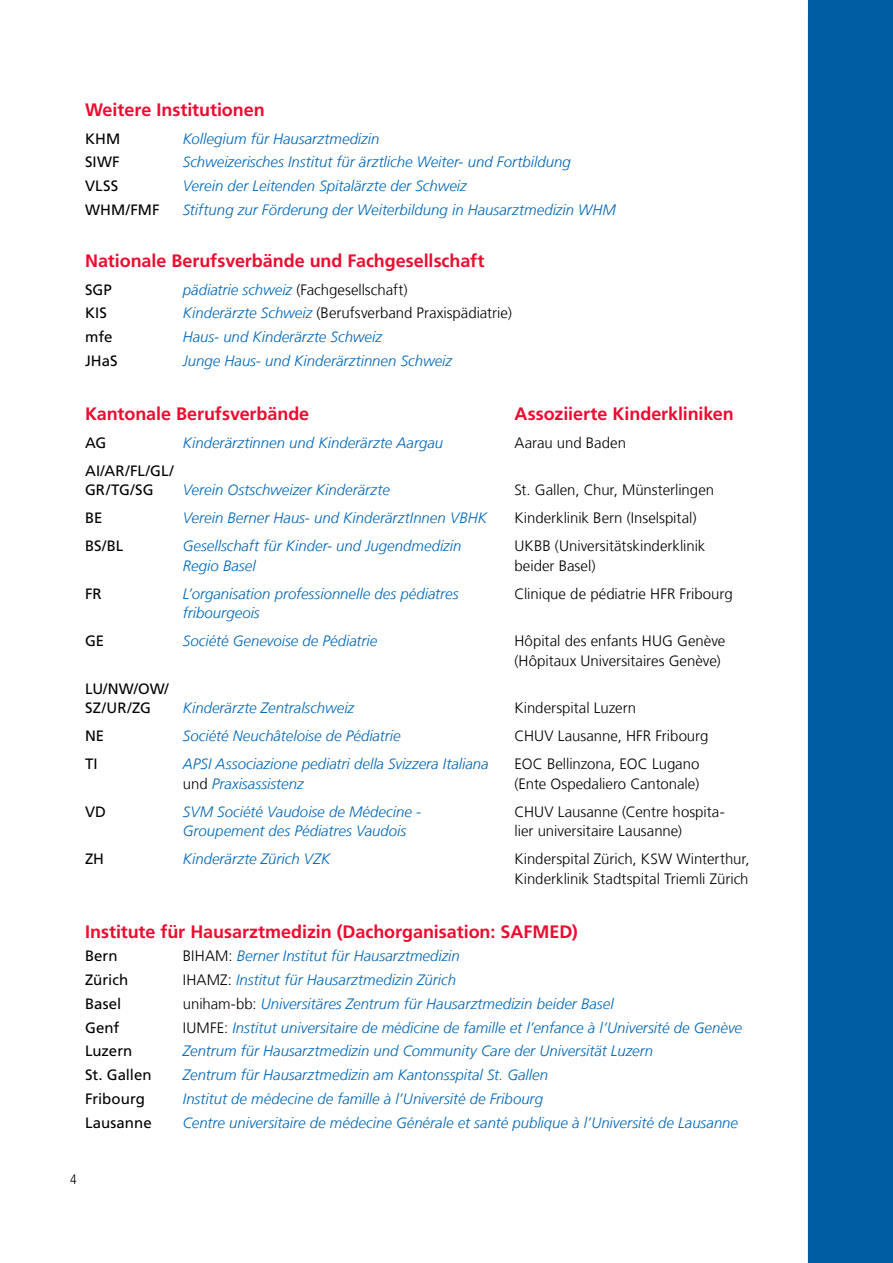
<style>
.page{position:relative;width:893px;height:1263px;background:#fff}
.page>*{position:absolute;margin:0;border:0;box-sizing:border-box;transform-origin:0 0}
.t1{font:700 18px "Frutiger LT Com";letter-spacing:-.005em;color:#ec0c2f}
.t2{font:italic 300 15px "Frutiger LT Com";color:#0066b6}
.t3{font:300 15px/19.5px "Frutiger LT Com";color:#000}
.t4{font:15px/19.5px "Frutiger LT Com";letter-spacing:.005em;color:#000}
.t5{font:300 condensed 13.5px "Frutiger LT Com";color:#000}
.s1{font-style:italic;color:#0066b6}
.s2{font-style:normal;color:#000}
</style>
<div class="page">
<div style="left:808px;top:0;width:85px;height:1263px;background:#005da3"></div>
<p class="t1" style="left:85px;top:99px;width:181px">Weitere Institutionen</p>
<p class="t4" style="left:85px;top:129px;width:37px">KHM</p>
<p class="t2" style="left:183px;top:129px;width:198px">Kollegium für Hausarztmedizin</p>
<p class="t4" style="left:85px;top:152px;width:36px">SIWF</p>
<p class="t2" style="left:183px;top:153px;width:389px">Schweizerisches Institut für ärztliche Weiter- und Fortbildung</p>
<p class="t4" style="left:85px;top:176px;width:35px">VLSS</p>
<p class="t2" style="left:183px;top:177px;width:285px">Verein der Leitenden Spitalärzte der Schweiz</p>
<p class="t4" style="left:85px;top:200px;width:76px">WHM/FMF</p>
<p class="t2" style="left:183px;top:201px;width:435px">Stiftung zur Förderung der Weiterbildung in Hausarztmedizin WHM</p>
<p class="t1" style="left:85px;top:250px;width:401px">Nationale Berufsverbände und Fachgesellschaft</p>
<p class="t4" style="left:85px;top:280px;width:28px">SGP</p>
<p class="t3" style="left:183px;top:280px;width:226px"><span class="s1">pädiatrie schweiz</span> (Fachgesellschaft)</p>
<p class="t4" style="left:85px;top:303px;width:23px">KIS</p>
<p class="t3" style="left:183px;top:303px;width:330px"><span class="s1">Kinderärzte Schweiz</span> (Berufsverband Praxispädiatrie)</p>
<p class="t4" style="left:85px;top:327px;width:29px">mfe</p>
<p class="t2" style="left:183px;top:328px;width:201px">Haus- und Kinderärzte Schweiz</p>
<p class="t4" style="left:85px;top:351px;width:34px">JHaS</p>
<p class="t2" style="left:183px;top:352px;width:271px">Junge Haus- und Kinderärztinnen Schweiz</p>
<p class="t1" style="left:85px;top:403px;width:226px">Kantonale Berufsverbände</p>
<p class="t1" style="left:514px;top:403px;width:221px">Assoziierte Kinderkliniken</p>
<p class="t4" style="left:85px;top:433px;width:23px">AG</p>
<p class="t2" style="left:183px;top:434px;width:262px">Kinderärztinnen und Kinderärzte Aargau</p>
<p class="t3" style="left:514px;top:433px;width:113px">Aarau und Baden</p>
<p class="t4" style="left:85px;top:461px;width:90px">AI/AR/FL/GL/<br>GR/TG/SG</p>
<p class="t2" style="left:183px;top:481px;width:209px">Verein Ostschweizer Kinderärzte</p>
<p class="t3" style="left:515px;top:480px;width:201px">St. Gallen, Chur, Münsterlingen</p>
<p class="t4" style="left:85px;top:508px;width:19px">BE</p>
<p class="t2" style="left:183px;top:509px;width:306px">Verein Berner Haus- und KinderärztInnen VBHK</p>
<p class="t3" style="left:515px;top:508px;width:184px">Kinderklinik Bern (Inselspital)</p>
<p class="t4" style="left:85px;top:536px;width:40px">BS/BL</p>
<p class="t2" style="left:183px;top:537px;width:280px">Gesellschaft für Kinder- und Jugendmedizin</p>
<p class="t3" style="left:514px;top:536px;width:192px">UKBB (Universitätskinderklinik</p>
<p class="t2" style="left:183px;top:557px;width:74px">Regio Basel</p>
<p class="t3" style="left:514px;top:556px;width:83px">beider Basel)</p>
<p class="t4" style="left:85px;top:584px;width:18px">FR</p>
<p class="t2" style="left:183px;top:585px;width:277px">L’organisation professionnelle des pédiatres</p>
<p class="t3" style="left:514px;top:584px;width:220px">Clinique de pédiatrie HFR Fribourg</p>
<p class="t2" style="left:183px;top:604px;width:78px">fribourgeois</p>
<p class="t4" style="left:85px;top:631px;width:21px">GE</p>
<p class="t2" style="left:183px;top:632px;width:196px">Société Genevoise de Pédiatrie</p>
<p class="t3" style="left:514px;top:631px;width:212px">Hôpital des enfants HUG Genève (Hôpitaux Universitaires Genève)</p>
<p class="t4" style="left:85px;top:679px;width:85px">LU/NW/OW/<br>SZ/UR/ZG</p>
<p class="t2" style="left:183px;top:699px;width:173px">Kinderärzte Zentralschweiz</p>
<p class="t3" style="left:514px;top:698px;width:123px">Kinderspital Luzern</p>
<p class="t4" style="left:85px;top:726px;width:21px">NE</p>
<p class="t2" style="left:183px;top:727px;width:219px">Société Neuchâteloise de Pédiatrie</p>
<p class="t3" style="left:514px;top:726px;width:195px">CHUV Lausanne, HFR Fribourg</p>
<p class="t4" style="left:85px;top:754px;width:14px">TI</p>
<p class="t2" style="left:183px;top:755px;width:307px">APSI Associazione pediatri della Svizzera Italiana</p>
<p class="t3" style="left:514px;top:754px;width:186px">EOC Bellinzona, EOC Lugano</p>
<p class="t2" style="left:183px;top:775px;width:122px"><span class="s2">und</span> Praxisassistenz</p>
<p class="t3" style="left:514px;top:774px;width:186px">(Ente Ospedaliero Cantonale)</p>
<p class="t4" style="left:85px;top:802px;width:23px">VD</p>
<p class="t2" style="left:183px;top:803px;width:240px">SVM Société Vaudoise de Médecine -</p>
<p class="t3" style="left:514px;top:802px;width:212px">CHUV Lausanne (Centre hospita-</p>
<p class="t2" style="left:183px;top:822px;width:225px">Groupement des Pédiatres Vaudois</p>
<p class="t3" style="left:514px;top:821px;width:169px">lier universitaire Lausanne)</p>
<p class="t4" style="left:85px;top:849px;width:21px">ZH</p>
<p class="t2" style="left:183px;top:850px;width:149px">Kinderärzte Zürich VZK</p>
<p class="t3" style="left:514px;top:849px;width:237px">Kinderspital Zürich, KSW Winterthur,<br>Kinderklinik Stadtspital Triemli Zürich</p>
<p class="t1" style="left:85px;top:921px;width:494px">Institute für Hausarztmedizin (Dachorganisation: SAFMED)</p>
<p class="t4" style="left:85px;top:946px;width:34px">Bern</p>
<p class="t2" style="left:183px;top:947px;width:279px"><span class="s2">BIHAM:</span> Berner Institut für Hausarztmedizin</p>
<p class="t4" style="left:85px;top:970px;width:45px">Zürich</p>
<p class="t2" style="left:183px;top:971px;width:275px"><span class="s2">IHAMZ:</span> Institut für Hausarztmedizin Zürich</p>
<p class="t4" style="left:85px;top:994px;width:38px">Basel</p>
<p class="t2" style="left:183px;top:995px;width:432px"><span class="s2">uniham-bb:</span> Universitäres Zentrum für Hausarztmedizin beider Basel</p>
<p class="t4" style="left:85px;top:1018px;width:36px">Genf</p>
<p class="t2" style="left:183px;top:1018px;width:561px"><span class="s2">IUMFE:</span> Institut universitaire de médicine de famille et l’enfance à l’Université de Genève</p>
<p class="t4" style="left:85px;top:1041px;width:49px">Luzern</p>
<p class="t2" style="left:183px;top:1042px;width:472px">Zentrum für Hausarztmedizin und Community Care der Universität Luzern</p>
<p class="t4" style="left:85px;top:1065px;width:68px">St. Gallen</p>
<p class="t2" style="left:183px;top:1066px;width:367px">Zentrum für Hausarztmedizin am Kantonsspital St. Gallen</p>
<p class="t4" style="left:85px;top:1089px;width:61px">Fribourg</p>
<p class="t2" style="left:183px;top:1090px;width:362px">Institut de médecine de famille à l’Université de Fribourg</p>
<p class="t4" style="left:85px;top:1113px;width:68px">Lausanne</p>
<p class="t2" style="left:183px;top:1113px;width:557px">Centre universitaire de médecine Générale et santé publique à l’Université de Lausanne</p>
<p class="t5" style="left:70px;top:1171px;width:8px">4</p>
</div>
